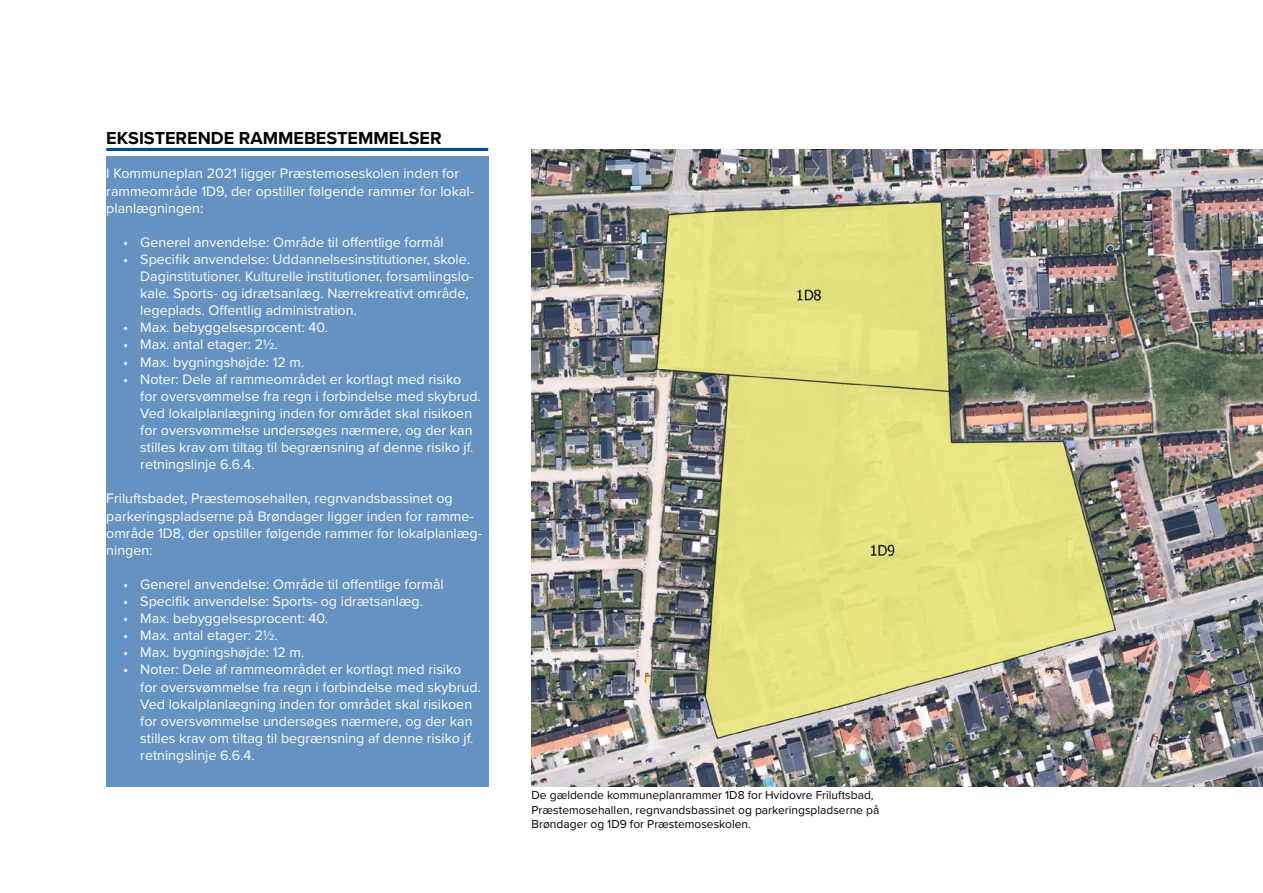
<style>
.page{position:relative;width:1263px;height:893px;background:#fff}
.page>*{position:absolute;margin:0;border:0;box-sizing:border-box;transform-origin:0 0}
.H2_Overskrift{font:700 18px "Proxima Nova";color:#000}
.P_Brødtekst{font:14.25px/17.1px "Proxima Nova";color:#fff}
.t1{font:12px/14.4px "Proxima Nova";color:#000}
</style>
<div class="page">
<hr style="left:106px;top:148px;width:382px;height:3px;background:#004a9a">
<div style="left:106px;top:156px;width:383px;height:631px;background:#6692c2"></div>
<img style="left:531px;top:149px;width:732px;height:638px">
<h2 class="H2_Overskrift" style="left:106px;top:125px;width:337px">EKSISTERENDE RAMMEBESTEMMELSER</h2>
<p class="P_Brødtekst" style="left:106px;top:165px;width:369px">I Kommuneplan 2021 ligger Præstemoseskolen inden for rammeområde 1D9, der opstiller følgende rammer for lokal&shy;planlægningen:</p>
<p class="P_Brødtekst" style="left:123px;top:233px;width:322px">• Generel anvendelse: Område til offentlige formål</p>
<p class="P_Brødtekst" style="left:140px;top:250px;width:335px;text-indent:-17px">• Specifik anvendelse: Uddannelsesinstitutioner, skole.<br>Daginstitutioner. Kulturelle institutioner, forsamlingslo&shy;kale. Sports- og idrætsanlæg. Nærrekreativt område, legeplads. Offentlig administration.</p>
<p class="P_Brødtekst" style="left:123px;top:318px;width:206px">• Max. bebyggelsesprocent: 40.</p>
<p class="P_Brødtekst" style="left:123px;top:336px;width:156px">• Max. antal etager: 2½.</p>
<p class="P_Brødtekst" style="left:123px;top:353px;width:183px">• Max. bygningshøjde: 12 m.</p>
<p class="P_Brødtekst" style="left:140px;top:370px;width:342px;text-indent:-17px">• Noter: Dele af rammeområdet er kortlagt med risiko for oversvømmelse fra regn i forbindelse med skybrud.<br>Ved lokalplanlægning inden for området skal risikoen for oversvømmelse undersøges nærmere, og der kan stilles krav om tiltag til begrænsning af denne risiko jf. retningslinje 6.6.4.</p>
<p class="P_Brødtekst" style="left:106px;top:489px;width:377px">Friluftsbadet, Præstemosehallen, regnvandsbassinet og parkeringspladserne på Brøndager ligger inden for ramme&shy;område 1D8, der opstiller følgende rammer for lokalplanlæg&shy;ningen:</p>
<p class="P_Brødtekst" style="left:123px;top:575px;width:322px">• Generel anvendelse: Område til offentlige formål</p>
<p class="P_Brødtekst" style="left:123px;top:592px;width:301px">• Specifik anvendelse: Sports- og idrætsanlæg.</p>
<p class="P_Brødtekst" style="left:123px;top:609px;width:206px">• Max. bebyggelsesprocent: 40.</p>
<p class="P_Brødtekst" style="left:123px;top:626px;width:156px">• Max. antal etager: 2½.</p>
<p class="P_Brødtekst" style="left:123px;top:643px;width:183px">• Max. bygningshøjde: 12 m.</p>
<p class="P_Brødtekst" style="left:140px;top:660px;width:342px;text-indent:-17px">• Noter: Dele af rammeområdet er kortlagt med risiko for oversvømmelse fra regn i forbindelse med skybrud.<br>Ved lokalplanlægning inden for området skal risikoen for oversvømmelse undersøges nærmere, og der kan stilles krav om tiltag til begrænsning af denne risiko jf. retningslinje 6.6.4.</p>
<p class="t1" style="left:531px;top:788px;width:349px">De gældende kommuneplanrammer 1D8 for Hvidovre Friluftsbad,<br>Præstemosehallen, regnvandsbassinet og parkeringspladserne på<br>Brøndager og 1D9 for Præstemoseskolen.</p>
</div>
